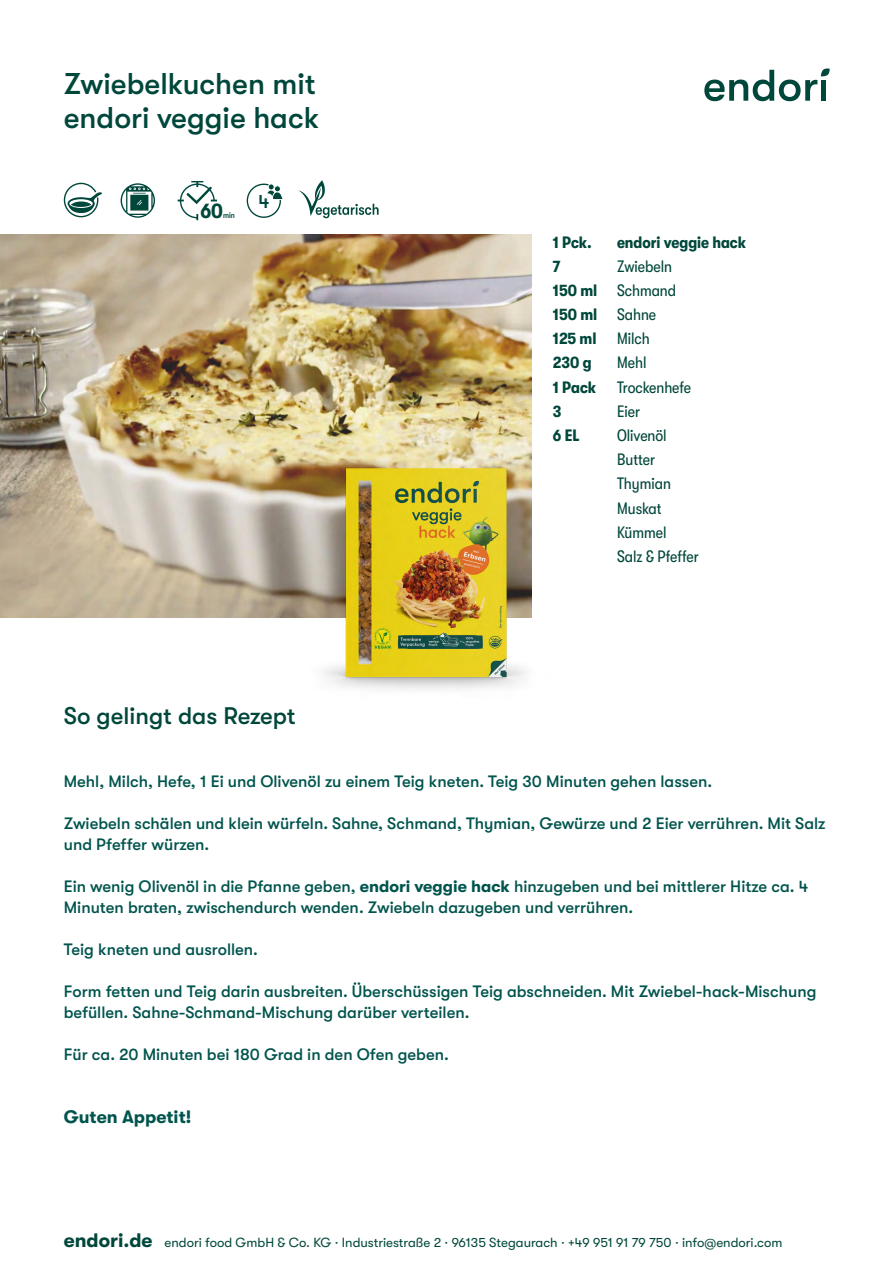
<style>
.page{position:relative;width:893px;height:1263px;background:#fff}
.page>*{position:absolute;margin:0;border:0;box-sizing:border-box;transform-origin:0 0}
.t1{font:500 30px/34.5px "GT Walsheim Pro";color:#00473b}
.t2{font:500 24px "GT Walsheim Pro";color:#00473b}
.t3{font:700 condensed 21px "GT Walsheim Pro";color:#00473b}
.t4{font:500 19.05px "GT Walsheim Pro";color:#00473b}
.t5{font:700 18px "GT Walsheim Pro";color:#00544d}
.t6{font:500 16.5px/21px "GT Walsheim Pro";color:#00544d}
.t7{font:condensed 16.5px/24.2px "GT Walsheim Pro";color:#00473b}
.t8{font:700 condensed 16.5px "GT Walsheim Pro";color:#00473b}
.t9{font:13.2px "GT Walsheim Pro";color:#00473b}
.t10{font:500 condensed 8.4px "GT Walsheim Pro";color:#00473b}
.s1{font-weight:700}
.s2{font-weight:700;font-size:19.5px}
</style>
<div class="page">
<svg style="left:704px;top:68px;width:126px;height:33px"></svg>
<img style="left:0;top:235px;width:531px;height:383px">
<svg style="left:178px;top:181px;width:39px;height:39px"></svg>
<div style="left:247px;top:184px;width:34px;height:34px;border:1px solid #00473b;border-radius:50%"></div>
<div style="left:268px;top:183px;width:7px;height:7px;border:1px solid #fff;border-radius:50%"></div>
<svg style="left:253px;top:184px;width:30px;height:27px"></svg>
<svg style="left:298px;top:180px;width:81px;height:38px"></svg>
<svg style="left:121px;top:183px;width:34px;height:35px"></svg>
<svg style="left:64px;top:183px;width:38px;height:34px"></svg>
<div style="left:71px;top:202px;width:20px;height:5px;background:#00473b;border-radius:50%"></div>
<img style="left:276px;top:422px;width:256px;height:268px">
<h1 class="t1" style="left:64px;top:66px;width:257px">Zwiebelkuchen mit endori veggie hack</h1>
<p class="t3" style="left:200px;top:199px;width:24px">60</p>
<p class="t10" style="left:223px;top:210px;width:13px">min</p>
<p class="t4" style="left:258px;top:191px;width:13px">4</p>
<h2 class="t2" style="left:64px;top:702px;width:233px">So gelingt das Rezept</h2>
<p class="t8" style="left:553px;top:233px;width:40px">1 Pck.</p>
<p class="t8" style="left:617px;top:233px;width:131px">endori veggie hack</p>
<p class="t8" style="left:553px;top:257px;width:9px">7</p>
<p class="t7" style="left:553px;top:254px;width:125px;text-indent:64px">Zwiebeln<br><span class="s1">150 ml</span> Schmand<br><span class="s1">150 ml</span> Sahne<br><span class="s1">125 ml</span> Milch<br><span class="s1">230 g</span></p>
<p class="t7" style="left:617px;top:351px;width:31px">Mehl</p>
<p class="t8" style="left:553px;top:378px;width:45px">1 Pack</p>
<p class="t7" style="left:617px;top:375px;width:76px">Trockenhefe</p>
<p class="t8" style="left:553px;top:402px;width:10px">3</p>
<p class="t7" style="left:617px;top:399px;width:25px">Eier</p>
<p class="t8" style="left:553px;top:426px;width:28px">6 EL</p>
<p class="t7" style="left:617px;top:423px;width:83px">Olivenöl<br>Butter<br>Thymian<br>Muskat<br>Kümmel<br>Salz &amp; Pfeffer</p>
<p class="t6" style="left:64px;top:771px;width:650px">Mehl, Milch, Hefe, 1 Ei und Olivenöl zu einem Teig kneten. Teig 30 Minuten gehen lassen.</p>
<p class="t6" style="left:64px;top:813px;width:763px">Zwiebeln schälen und klein würfeln. Sahne, Schmand, Thymian, Gewürze und 2 Eier verrühren. Mit Salz und Pfeffer würzen.</p>
<p class="t6" style="left:64px;top:876px;width:746px">Ein wenig Olivenöl in die Pfanne geben, <span class="s1">endori veggie hack</span> hinzugeben und bei mittlerer Hitze ca. 4<br>Minuten braten, zwischendurch wenden. Zwiebeln dazugeben und verrühren.</p>
<p class="t6" style="left:64px;top:939px;width:196px">Teig kneten und ausrollen.</p>
<p class="t6" style="left:64px;top:981px;width:754px">Form fetten und Teig darin ausbreiten. Überschüssigen Teig abschneiden. Mit Zwiebel-hack-Mischung befüllen. Sahne-Schmand-Mischung darüber verteilen.</p>
<p class="t6" style="left:64px;top:1044px;width:387px">Für ca. 20 Minuten bei 180 Grad in den Ofen geben.</p>
<p class="t5" style="left:64px;top:1106px;width:129px">Guten Appetit!</p>
<p class="t9" style="left:64px;top:1235px;width:720px"><span class="s2">endori.de</span> endori food GmbH &amp; Co. KG · Industriestraße 2 · 96135 Stegaurach · +49 951 91 79 750 · info@endori.com</p>
</div>
